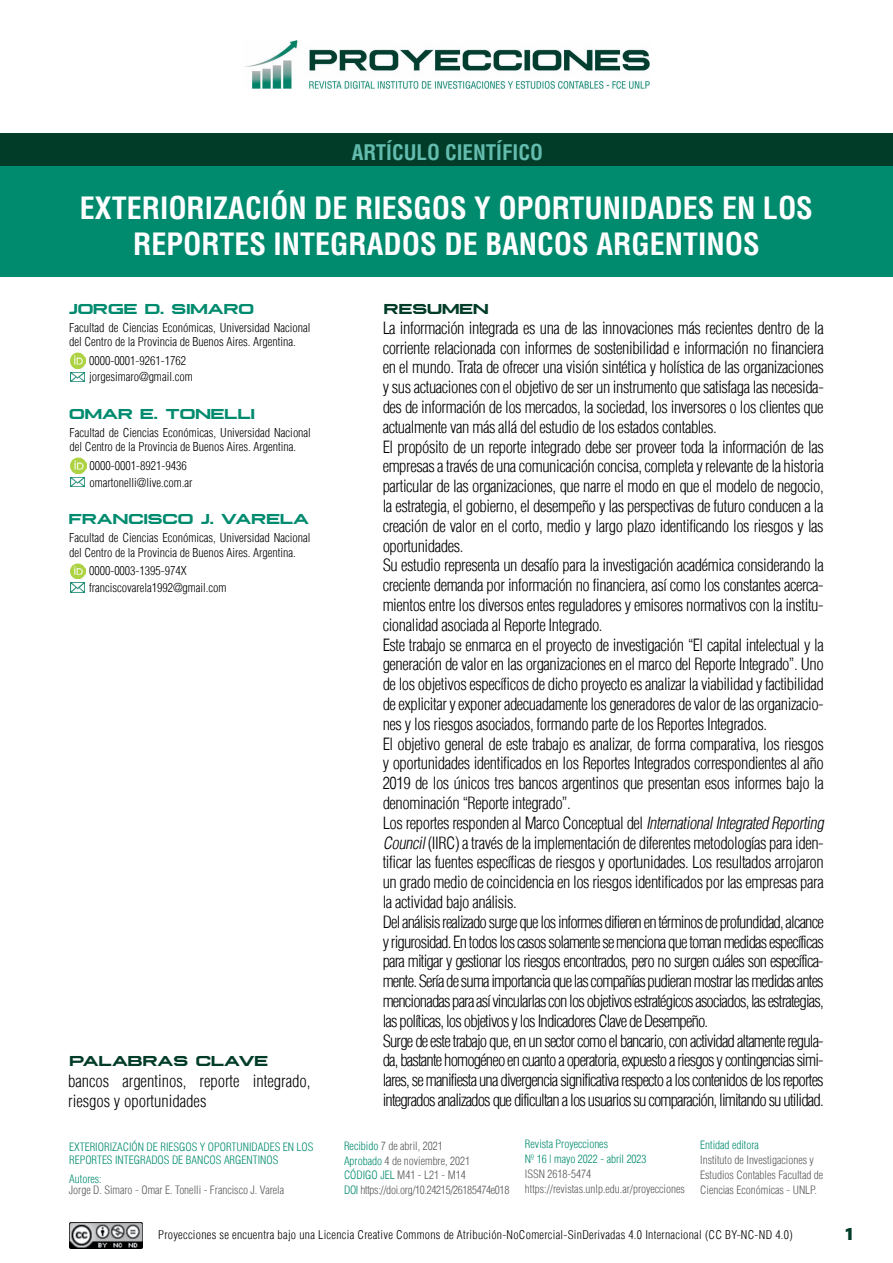
<style>
.page{position:relative;width:893px;height:1263px;background:#fff}
.page>*{position:absolute;margin:0;border:0;box-sizing:border-box;transform-origin:0 0}
.t1{font:700 condensed 30px/36px "Switzerland";color:#fff;text-align:center}
.t2{font:700 condensed 21px "Switzerland";color:#63bcad}
.t3{font:700 18px "Plateia";color:#003c28}
.t4{font:16.5px/19.8px "Switzerland Cond Light";letter-spacing:-.025em;color:#000}
.t5{font:16.5px/19.8px "Switzerland Cond Light";color:#000}
.t6{font:700 15px "Plateia";color:#008b6f}
.t7{font:700 15px "Plateia";color:#003c28}
.t8{font:12px/14.4px "Switzerland Cond Light";color:#000}
.t9{font:11.7px "Switzerland Cond Light";letter-spacing:.025em;color:#000}
.t10{font:11.25px/15px "Switzerland Cond Light";color:#58595b}
.t11{font:11.25px/13.5px "Switzerland Cond Light";color:#008b6f}
.t12{font:11.25px/15.3px "Switzerland Cond Light";letter-spacing:-.025em;color:#58595b}
.s1{font-style:italic}
.s2{color:#008b6f}
</style>
<div class="page">
<img style="left:245px;top:40px;width:404px;height:48px">
<img style="left:69px;top:1222px;width:73px;height:26px">
<div style="left:0;top:134px;width:893px;height:33px;background:#003c28"></div>
<div style="left:0;top:166px;width:893px;height:110px;background:#008b6f"></div>
<img style="left:70px;top:372px;width:14px;height:10px">
<img style="left:70px;top:353px;width:16px;height:15px">
<img style="left:71px;top:477px;width:14px;height:10px">
<img style="left:71px;top:458px;width:15px;height:15px">
<img style="left:70px;top:583px;width:14px;height:9px">
<img style="left:70px;top:563px;width:16px;height:16px">
<p class="t2" style="left:352px;top:139px;width:193px">ARTÍCULO CIENTÍFICO</p>
<h1 class="t1" style="left:80px;top:190px;width:734px">EXTERIORIZACIÓN DE RIESGOS Y OPORTUNIDADES EN LOS<br>REPORTES INTEGRADOS DE BANCOS ARGENTINOS</h1>
<p class="t6" style="left:69px;top:300px;width:187px">JORGE D. SIMARO</p>
<p class="t8" style="left:69px;top:320px;width:243px">Facultad de Ciencias Económicas, Universidad Nacional del Centro de la Provincia de Buenos Aires. Argentina.</p>
<p class="t8" style="left:89px;top:352px;width:105px;line-height:16.4px">0000-0001-9261-1762 jorgesimaro@gmail.com</p>
<p class="t6" style="left:69px;top:405px;width:187px">OMAR E. TONELLI</p>
<p class="t8" style="left:70px;top:425px;width:243px">Facultad de Ciencias Económicas, Universidad Nacional del Centro de la Provincia de Buenos Aires. Argentina.</p>
<p class="t8" style="left:90px;top:457px;width:104px;line-height:16.4px">0000-0001-8921-9436 omartonelli@live.com.ar</p>
<p class="t6" style="left:69px;top:510px;width:242px">FRANCISCO J. VARELA</p>
<p class="t8" style="left:69px;top:530px;width:243px">Facultad de Ciencias Económicas, Universidad Nacional del Centro de la Provincia de Buenos Aires. Argentina.</p>
<p class="t8" style="left:89px;top:563px;width:139px;line-height:16.4px">0000-0003-1395-974X franciscovarela1992@gmail.com</p>
<p class="t7" style="left:69px;top:1052px;width:200px">PALABRAS CLAVE</p>
<p class="t5" style="left:68px;top:1071px;width:244px">bancos argentinos, reporte integrado, riesgos y oportunidades</p>
<p class="t11" style="left:69px;top:1140px;width:246px">EXTERIORIZACIÓN DE RIESGOS Y OPORTUNIDADES EN LOS<br>REPORTES INTEGRADOS DE BANCOS ARGENTINOS</p>
<p class="t10" style="left:69px;top:1182px;width:217px">Jorge D. Simaro - Omar E. Tonelli - Francisco J. Varela</p>
<p class="t11" style="left:69px;top:1171px;width:34px">Autores:</p>
<p class="t7" style="left:384px;top:300px;width:106px">RESUMEN</p>
<p class="t4" style="left:383px;top:318px;width:446px">La información integrada es una de las innovaciones más recientes dentro de la corriente relacionada con informes de sostenibilidad e información no financiera en el mundo. Trata de ofrecer una visión sintética y holística de las organizaciones y sus actuaciones con el objetivo de ser un instrumento que satisfaga las necesida&shy;des de información de los mercados, la sociedad, los inversores o los clientes que actualmente van más allá del estudio de los estados contables.<br>El propósito de un reporte integrado debe ser proveer toda la información de las empresas a través de una comunicación concisa, completa y relevante de la historia particular de las organizaciones, que narre el modo en que el modelo de negocio, la estrategia, el gobierno, el desempeño y las perspectivas de futuro conducen a la creación de valor en el corto, medio y largo plazo identificando los riesgos y las oportunidades.<br>Su estudio representa un desafío para la investigación académica considerando la creciente demanda por información no financiera, así como los constantes acerca&shy;mientos entre los diversos entes reguladores y emisores normativos con la institu&shy;cionalidad asociada al Reporte Integrado.<br>Este trabajo se enmarca en el proyecto de investigación “El capital intelectual y la generación de valor en las organizaciones en el marco del Reporte Integrado”. Uno de los objetivos específicos de dicho proyecto es analizar la viabilidad y factibilidad de explicitar y exponer adecuadamente los generadores de valor de las organizacio&shy;nes y los riesgos asociados, formando parte de los Reportes Integrados.<br>El objetivo general de este trabajo es analizar, de forma comparativa, los riesgos y oportunidades identificados en los Reportes Integrados correspondientes al año 2019 de los únicos tres bancos argentinos que presentan esos informes bajo la denominación “Reporte integrado”.<br>Los reportes responden al Marco Conceptual del <span class="s1">InternationalIntegratedReporting Council</span>(IIRC) a través de la implementación de diferentes metodologías para iden&shy;tificar las fuentes específicas de riesgos y oportunidades. Los resultados arrojaron un grado medio de coincidencia en los riesgos identificados por las empresas para la actividad bajo análisis.<br>Del análisis realizado surge que los informes difieren en términos de profundidad, alcance y rigurosidad. En todos los casos solamente se menciona que toman medidas específicas para mitigar y gestionar los riesgos encontrados, pero no surgen cuáles son específica&shy;mente. Sería de suma importancia que las compañías pudieran mostrar las medidas antes mencionadas para así vincularlas con los objetivos estratégicos asociados, las estrategias, las políticas, los objetivos y los Indicadores Clave de Desempeño.<br>Surge de este trabajo que, en un sector como el bancario, con actividad altamente regula&shy;da, bastante homogéneo en cuanto a operatoria, expuesto a riesgos y contingencias simi&shy;lares, se manifiesta una divergencia significativa respecto a los contenidos de los reportes integrados analizados que dificultan a los usuarios su comparación, limitando su utilidad.</p>
<p class="t10" style="left:344px;top:1138px;width:128px"><span class="s2">Recibido</span> 7 de abril, 2021<br><span class="s2">Aprobado</span> 4 de noviembre, 2021</p>
<p class="t12" style="left:344px;top:1167px;width:167px"><span class="s2">CÓDIGO JEL</span> M41 - L21 - M14<br><span class="s2">DOI</span> https://doi.org/10.24215/26185474e018</p>
<p class="t11" style="left:525px;top:1136px;width:123px;line-height:15px">Revista Proyecciones<br>Nº 16 | mayo 2022 - abril 2023</p>
<p class="t10" style="left:525px;top:1166px;width:161px">ISSN 2618-5474 https://revistas.unlp.edu.ar/proyecciones</p>
<p class="t11" style="left:700px;top:1137px;width:60px">Entidad editora</p>
<p class="t10" style="left:700px;top:1152px;width:125px">Instituto de Investigaciones y<br>Estudios Contables Facultad de<br>Ciencias Económicas - UNLP.</p>
<p class="t9" style="left:158px;top:1228px;width:636px">Proyecciones se encuentra bajo una Licencia Creative Commons de Atribución-NoComercial-SinDerivadas 4.0 Internacional (CC BY-NC-ND 4.0)</p>
<p class="t3" style="left:845px;top:1223px;width:9px">1</p>
</div>
